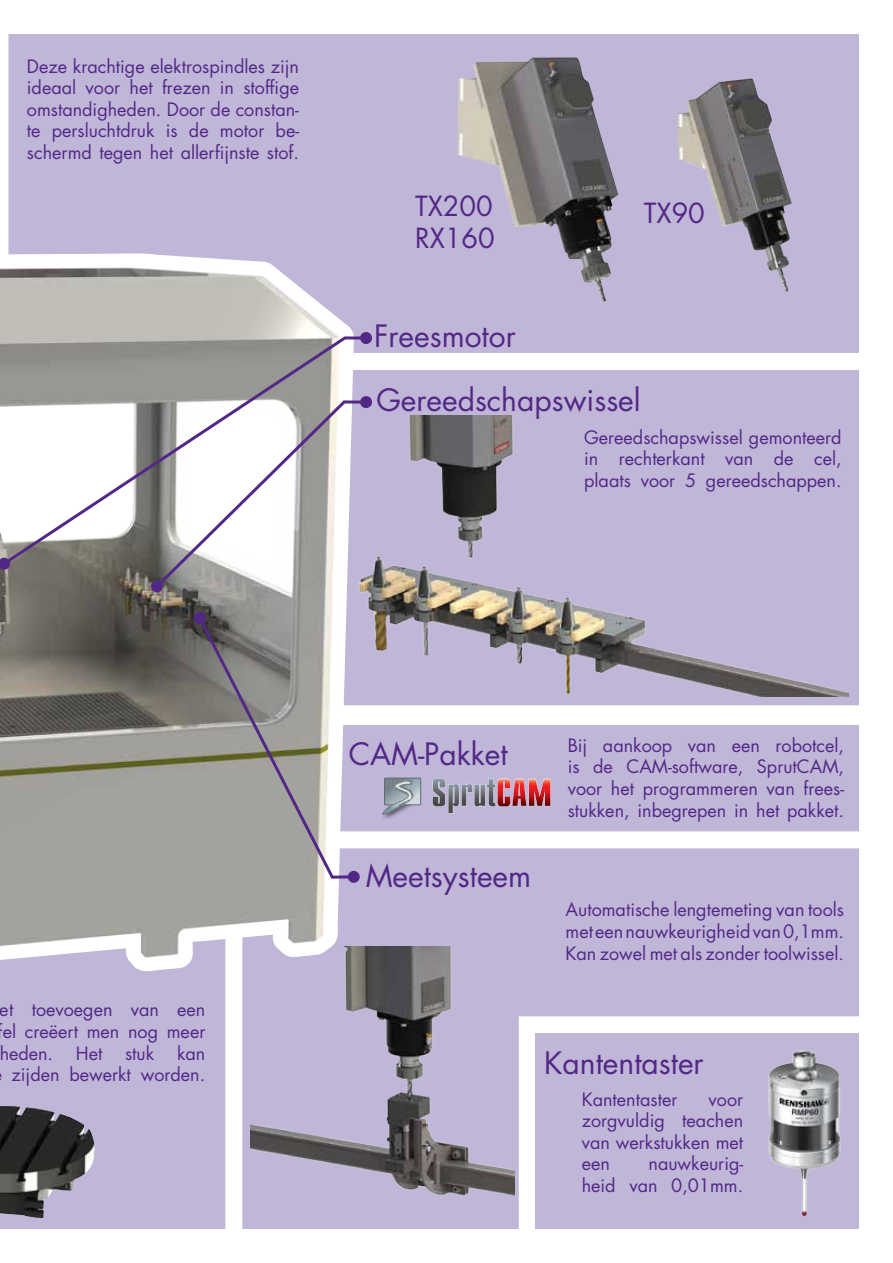
<style>
.page{position:relative;width:893px;height:1263px;background:#fff}
.page>*{position:absolute;margin:0;border:0;box-sizing:border-box;transform-origin:0 0}
.t1{font:30px/64.8px "Futura Std";color:#522887}
.t2{font:27px/32.4px "Futura Std";color:#522887}
.t3{font:18px/21.6px "Futura Std";color:#522887;text-align:justify}
</style>
<div class="page">
<div style="left:357px;top:370px;width:502px;height:335px;background:#c0b6d7"></div>
<svg style="left:242px;top:848px;width:617px;height:381px;background:#c6bddb"></svg>
<div style="left:0;top:971px;width:225px;height:258px;background:#c0b6d7"></div>
<div style="left:536px;top:1033px;width:323px;height:196px;background:#c0b6d7"></div>
<div style="left:9px;top:34px;width:850px;height:319px;background:#c0b6d7"></div>
<div style="left:357px;top:725px;width:502px;height:106px;background:#c0b6d7"></div>
<img style="left:0;top:253px;width:354px;height:718px">
<svg style="left:0;top:335px;width:369px;height:233px"></svg>
<svg style="left:0;top:558px;width:10px;height:12px"></svg>
<div style="left:360px;top:332px;width:12px;height:12px;background:#522887;border-radius:50%"></div>
<svg style="left:153px;top:399px;width:216px;height:192px"></svg>
<div style="left:151px;top:580px;width:12px;height:12px;background:#522887;border-radius:50%"></div>
<div style="left:360px;top:396px;width:12px;height:12px;background:#522887;border-radius:50%"></div>
<svg style="left:196px;top:614px;width:161px;height:266px;background:#a4a2a0"></svg>
<div style="left:194px;top:612px;width:12px;height:12px;background:#522887;border-radius:50%"></div>
<div style="left:348px;top:871px;width:12px;height:12px;background:#522887;border-radius:50%"></div>
<img style="left:768px;top:1050px;width:73px;height:167px">
<img style="left:340px;top:416px;width:508px;height:281px">
<img style="left:250px;top:946px;width:264px;height:283px">
<img style="left:457px;top:57px;width:161px;height:245px">
<img style="left:677px;top:78px;width:115px;height:214px">
<img style="left:0;top:1105px;width:96px;height:114px">
<img style="left:382px;top:777px;width:39px;height:42px">
<svg style="left:383px;top:778px;width:38px;height:36px"></svg>
<svg style="left:432px;top:778px;width:119px;height:35px;background:#af8797"></svg>
<p class="t3" style="left:27px;top:55px;width:274px">Deze krachtige elektrospindles zijn ideaal voor het frezen in stoffige omstandigheden. Door de constan&shy;te persluchtdruk is de motor be&shy;schermd tegen het allerfijnste stof.</p>
<h2 class="t2" style="left:415px;top:190px;width:81px">TX200<br>RX160</h2>
<h2 class="t2" style="left:644px;top:197px;width:63px">TX90</h2>
<h1 class="t1" style="left:374px;top:303px;width:268px">Freesmotor<br>Gereedschapswissel</h1>
<p class="t3" style="left:584px;top:426px;width:259px">Gereedschapswissel gemonteerd in rechterkant van de cel, plaats voor 5 gereedschappen.</p>
<p class="t3" style="left:-2px;top:999px;width:209px">et toevoegen van een fel creëert men nog meer heden.</p>
<p class="t3" style="left:12px;top:1042px;width:195px;text-align:right">kan<br>zijden bewerkt worden.</p>
<p class="t3" style="left:76px;top:1042px;width:28px">Het</p>
<p class="t3" style="left:125px;top:1042px;width:31px">stuk</p>
<h1 class="t1" style="left:349px;top:722px;width:160px">CAM-Pakket</h1>
<h1 class="t1" style="left:366px;top:843px;width:167px">Meetsysteem</h1>
<p class="t3" style="left:568px;top:734px;width:278px">Bij aankoop van een robotcel, is de CAM-software, SprutCAM, voor het programmeren van frees&shy;stukken, inbegrepen in het pakket.</p>
<p class="t3" style="left:566px;top:899px;width:280px">Automatische lengtemeting van tools met een nauwkeurigheid van 0,1mm.<br>Kan zowel met als zonder toolwissel.</p>
<h1 class="t1" style="left:544px;top:1031px;width:161px">Kantentaster</h1>
<p class="t3" style="left:582px;top:1088px;width:97px">Kantentaster</p>
<p class="t3" style="left:582px;top:1088px;width:163px;text-indent:127px">voor zorgvuldig teachen van werkstukken met een</p>
<p class="t3" style="left:582px;top:1153px;width:163px;text-align:right">nauwkeurig-<br>heid van 0,01mm.</p>
</div>
